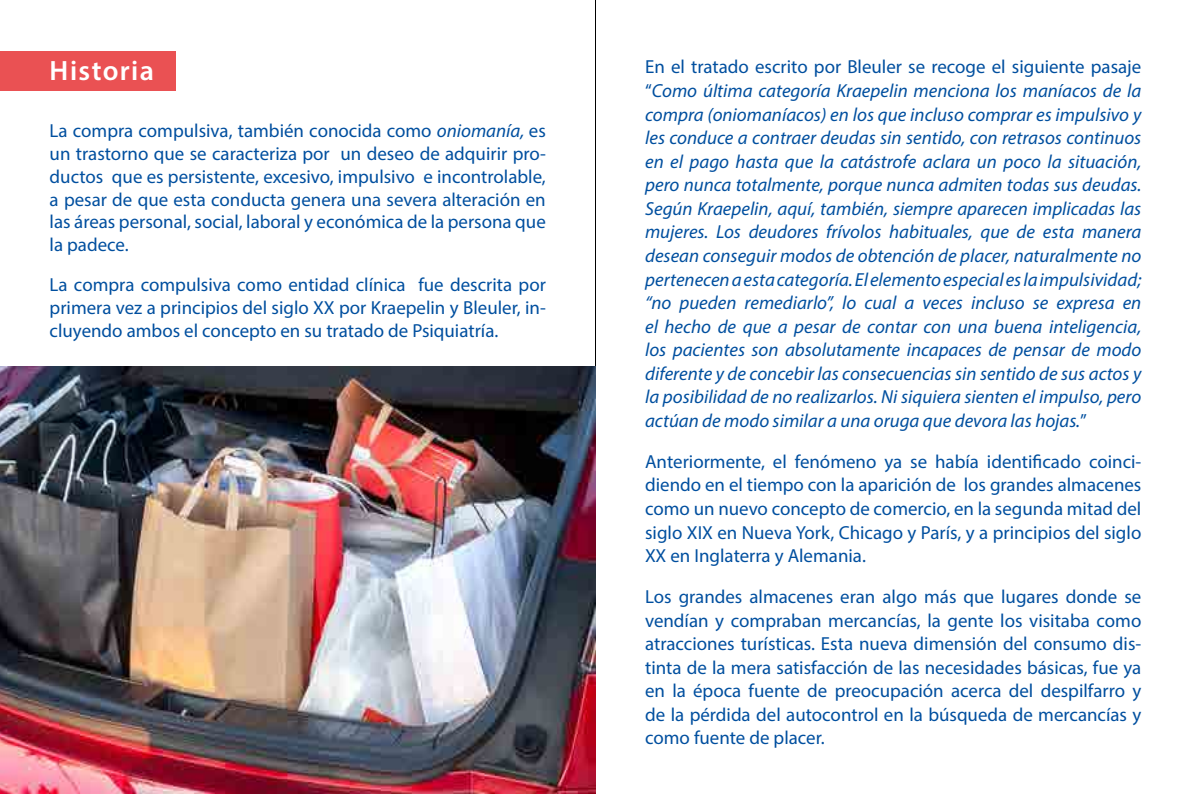
<style>
.page{position:relative;width:1191px;height:794px;background:#fff}
.page>*{position:absolute;margin:0;border:0;box-sizing:border-box;transform-origin:0 0}
.t1{font:600 28px "Myriad Pro";letter-spacing:.05em;color:#fff}
.t2{font:18.9px/23.6px "Myriad Pro";color:#004f9f;text-align:justify}
.t3{font:italic 18.9px/23.6px "Myriad Pro";color:#004f9f;text-align:justify}
.s1{font-style:normal}
.s2{font-style:italic}
</style>
<div class="page">
<hr style="left:595px;top:0;width:1px;height:794px;background:#000">
<div style="left:0;top:51px;width:175px;height:40px;background:#ea5153"></div>
<img style="left:0;top:366px;width:595px;height:428px">
<h1 class="t1" style="left:50px;top:53px;width:106px">Historia</h1>
<p class="t3" style="left:645px;top:55px;width:498px"><span class="s1">En el tratado escrito por Bleuler se recoge el siguiente pasaje “</span>Como última categoría Kraepelin menciona los maníacos de la compra (oniomaníacos) en los que incluso comprar es impulsivo y les conduce a contraer deudas sin sentido, con retrasos continuos en el pago hasta que la catástrofe aclara un poco la situación, pero nunca totalmente, porque nunca admiten todas sus deudas.<br>Según Kraepelin, aquí, también, siempre aparecen implicadas las mujeres. Los deudores frívolos habituales, que de esta manera desean conseguir modos de obtención de placer, naturalmente no pertenecen a esta categoría. El elemento especial es la impulsividad; “no pueden remediarlo”, lo cual a veces incluso se expresa en el hecho de que a pesar de contar con una buena inteligencia, los pacientes son absolutamente incapaces de pensar de modo diferente y de concebir las consecuencias sin sentido de sus actos y la posibilidad de no realizarlos. Ni siquiera sienten el impulso, pero actúan de modo similar a una oruga que devora las hojas.<span class="s1">”</span></p>
<p class="t2" style="left:645px;top:449px;width:498px">Anteriormente, el fenómeno ya se había identificado coinci&shy;diendo en el tiempo con la aparición de los grandes almacenes como un nuevo concepto de comercio, en la segunda mitad del siglo XIX en Nueva York, Chicago y París, y a principios del siglo XX en Inglaterra y Alemania.</p>
<p class="t2" style="left:645px;top:584px;width:498px">Los grandes almacenes eran algo más que lugares donde se vendían y compraban mercancías, la gente los visitaba como atracciones turísticas. Esta nueva dimensión del consumo dis&shy;tinta de la mera satisfacción de las necesidades básicas, fue ya en la época fuente de preocupación acerca del despilfarro y de la pérdida del autocontrol en la búsqueda de mercancías y como fuente de placer.</p>
<p class="t2" style="left:50px;top:119px;width:498px;line-height:22.8px">La compra compulsiva, también conocida como <span class="s2">oniomanía,</span> es un trastorno que se caracteriza por un deseo de adquirir pro&shy;ductos que es persistente, excesivo, impulsivo e incontrolable, a pesar de que esta conducta genera una severa alteración en las áreas personal, social, laboral y económica de la persona que la padece.</p>
<p class="t2" style="left:50px;top:273px;width:498px;line-height:22.8px">La compra compulsiva como entidad clínica fue descrita por primera vez a principios del siglo XX por Kraepelin y Bleuler, in&shy;cluyendo ambos el concepto en su tratado de Psiquiatría.</p>
</div>
